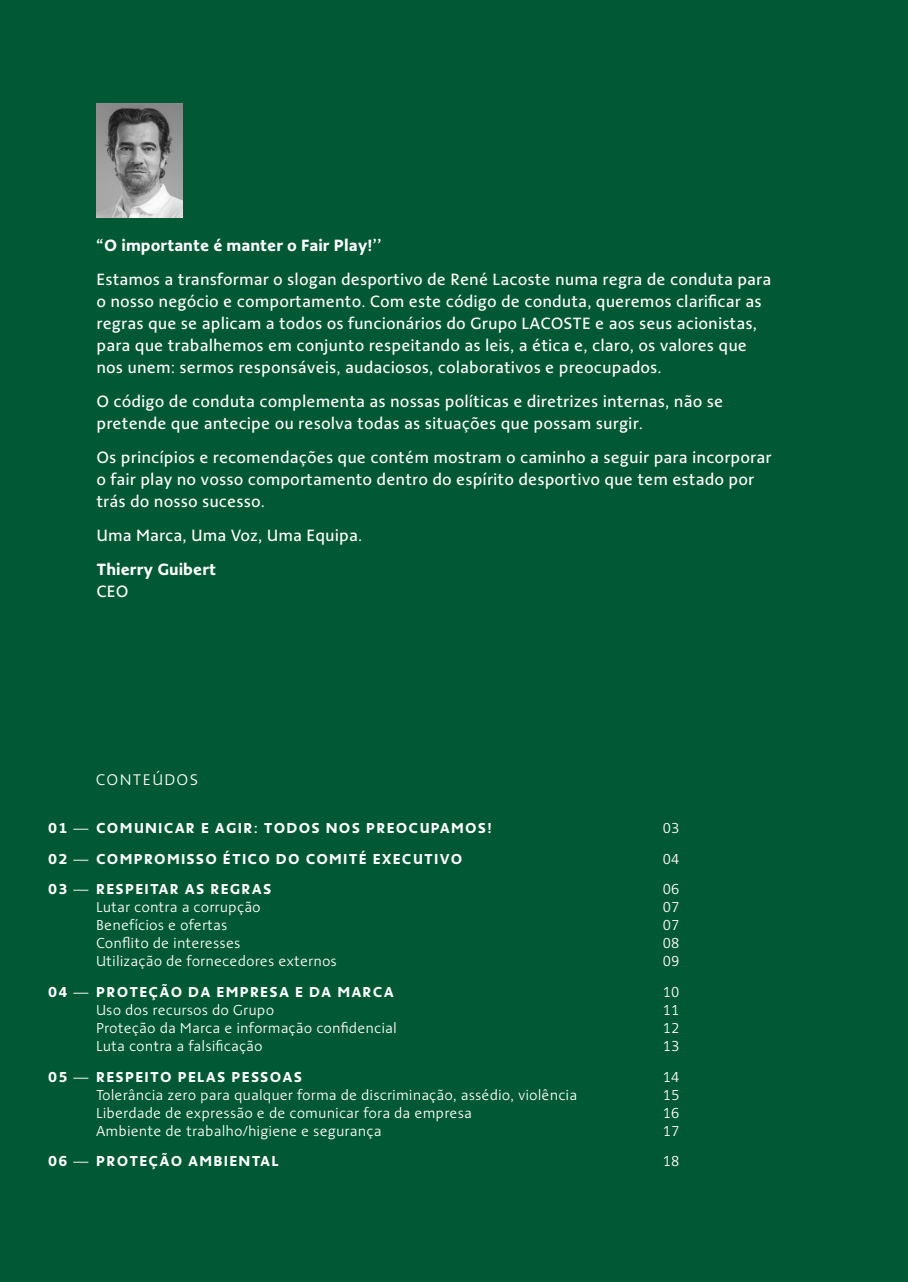
<style>
.page{position:relative;width:908px;height:1282px;background:#fff}
.page>*{position:absolute;margin:0;border:0;box-sizing:border-box;transform-origin:0 0}
.t1{font:17px/22px "Lacoste Sans";color:#fff}
.t2{font:700 17px "Lacoste Sans";color:#fff}
.t3{font:300 16px "Lacoste Sans";letter-spacing:.08em;color:#fff}
.t4{font:300 15px "Lacoste Sans";color:#fff}
.t5{font:700 15px "Lacoste Sans";letter-spacing:.08em;color:#fff}
.s1{font-weight:300}
</style>
<div class="page">
<div style="left:0;top:0;width:907px;height:1281px;background:#005934"></div>
<img style="left:96px;top:103px;width:86px;height:115px">
<p class="t2" style="left:96px;top:235px;width:287px">“O importante é manter o Fair Play!’’</p>
<p class="t1" style="left:96px;top:268px;width:676px">Estamos a transformar o slogan desportivo de René Lacoste numa regra de conduta para o nosso negócio e comportamento. Com este código de conduta, queremos clarificar as regras que se aplicam a todos os funcionários do Grupo LACOSTE e aos seus acionistas, para que trabalhemos em conjunto respeitando as leis, a ética e, claro, os valores que nos unem: sermos responsáveis, audaciosos, colaborativos e preocupados.</p>
<p class="t1" style="left:96px;top:390px;width:628px">O código de conduta complementa as nossas políticas e diretrizes internas, não se pretende que antecipe ou resolva todas as situações que possam surgir.</p>
<p class="t1" style="left:96px;top:446px;width:676px">Os princípios e recomendações que contém mostram o caminho a seguir para incorporar o fair play no vosso comportamento dentro do espírito desportivo que tem estado por trás do nosso sucesso.</p>
<p class="t1" style="left:96px;top:524px;width:267px">Uma Marca, Uma Voz, Uma Equipa.</p>
<p class="t2" style="left:96px;top:559px;width:121px">Thierry Guibert</p>
<p class="t1" style="left:96px;top:580px;width:33px">CEO</p>
<p class="t3" style="left:96px;top:770px;width:104px">CONTEÚDOS</p>
<p class="t5" style="left:48px;top:819px;width:445px">01 <span class="s1">—</span> COMUNICAR E AGIR: TODOS NOS PREOCUPAMOS!</p>
<p class="t4" style="left:662px;top:820px;width:18px">03</p>
<p class="t5" style="left:48px;top:850px;width:415px">02 <span class="s1">—</span> COMPROMISSO ÉTICO DO COMITÉ EXECUTIVO</p>
<p class="t4" style="left:662px;top:850px;width:18px">04</p>
<p class="t5" style="left:48px;top:880px;width:225px">03 <span class="s1">—</span> RESPEITAR AS REGRAS</p>
<p class="t4" style="left:662px;top:881px;width:18px">06</p>
<p class="t4" style="left:96px;top:899px;width:166px">Lutar contra a corrupção</p>
<p class="t4" style="left:662px;top:899px;width:18px">07</p>
<p class="t4" style="left:96px;top:917px;width:133px">Benefícios e ofertas</p>
<p class="t4" style="left:662px;top:917px;width:18px">07</p>
<p class="t4" style="left:96px;top:935px;width:146px">Conflito de interesses</p>
<p class="t4" style="left:662px;top:935px;width:18px">08</p>
<p class="t4" style="left:96px;top:953px;width:242px">Utilização de fornecedores externos</p>
<p class="t4" style="left:662px;top:953px;width:18px">09</p>
<p class="t5" style="left:48px;top:983px;width:347px">04 <span class="s1">—</span> PROTEÇÃO DA EMPRESA E DA MARCA</p>
<p class="t4" style="left:662px;top:983px;width:18px">10</p>
<p class="t4" style="left:96px;top:1001px;width:179px">Uso dos recursos do Grupo</p>
<p class="t4" style="left:662px;top:1001px;width:18px">11</p>
<p class="t4" style="left:96px;top:1019px;width:302px">Proteção da Marca e informação confidencial</p>
<p class="t4" style="left:662px;top:1019px;width:18px">12</p>
<p class="t4" style="left:96px;top:1037px;width:168px">Luta contra a falsificação</p>
<p class="t4" style="left:662px;top:1037px;width:18px">13</p>
<p class="t5" style="left:48px;top:1067px;width:255px">05 <span class="s1">—</span> RESPEITO PELAS PESSOAS</p>
<p class="t4" style="left:662px;top:1068px;width:18px">14</p>
<p class="t4" style="left:96px;top:1086px;width:482px">Tolerância zero para qualquer forma de discriminação, assédio, violência</p>
<p class="t4" style="left:662px;top:1086px;width:18px">15</p>
<p class="t4" style="left:96px;top:1104px;width:377px">Liberdade de expressão e de comunicar fora da empresa</p>
<p class="t4" style="left:662px;top:1104px;width:18px">16</p>
<p class="t4" style="left:96px;top:1122px;width:287px">Ambiente de trabalho/higiene e segurança</p>
<p class="t4" style="left:662px;top:1122px;width:18px">17</p>
<p class="t5" style="left:48px;top:1152px;width:232px">06 <span class="s1">—</span> PROTEÇÃO AMBIENTAL</p>
<p class="t4" style="left:662px;top:1152px;width:18px">18</p>
</div>
